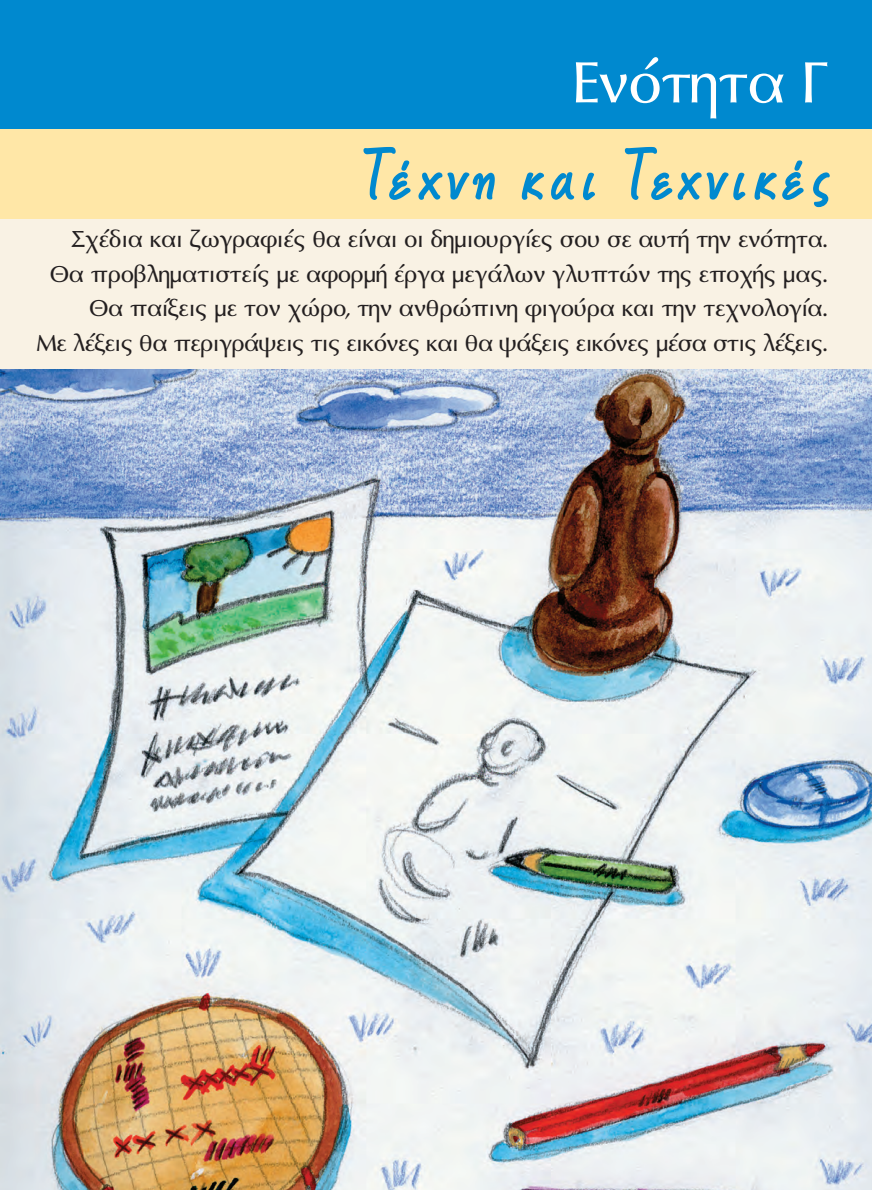
<style>
.page{position:relative;width:872px;height:1190px;background:#fff}
.page>*{position:absolute;margin:0;border:0;box-sizing:border-box;transform-origin:0 0}
.t1{font:700 82.5px "CF Marker";letter-spacing:.1em;color:#0089cf;scale:.88 1}
.t2{font:75.3px "Mg Optima UC Pol";color:#fff}
.t3{font:30px/34.5px "Mg Optima UC Pol";color:#231f20;text-align:right}
</style>
<div class="page">
<img style="left:0;top:365px;width:872px;height:824px">
<div style="left:1px;top:218px;width:871px;height:151px;background:#f9f2e4"></div>
<div style="left:0;top:0;width:872px;height:129px;background:#0089cf"></div>
<div style="left:0;top:129px;width:872px;height:90px;background:#ffe7a7"></div>
<h2 class="t2" style="left:573px;top:44px;width:255px">Ενότητα Γ</h2>
<h1 class="t1" style="left:359px;top:133px;width:535px">Τέχνη και Τεχνικές</h1>
<p class="t3" style="left:37px;top:221px;width:792px">Σχέδια και ζωγραφιές θα είναι οι δημιουργίες σου σε αυτή την ενότητα.<br>Θα προβληματιστείς με αφορμή έργα μεγάλων γλυπτών της εποχής μας.<br>Θα παίξεις με τον χώρο, την ανθρώπινη φιγούρα και την τεχνολογία.<br>Με λέξεις θα περιγράψεις τις εικόνες και θα ψάξεις εικόνες μέσα στις λέξεις.</p>
</div>
